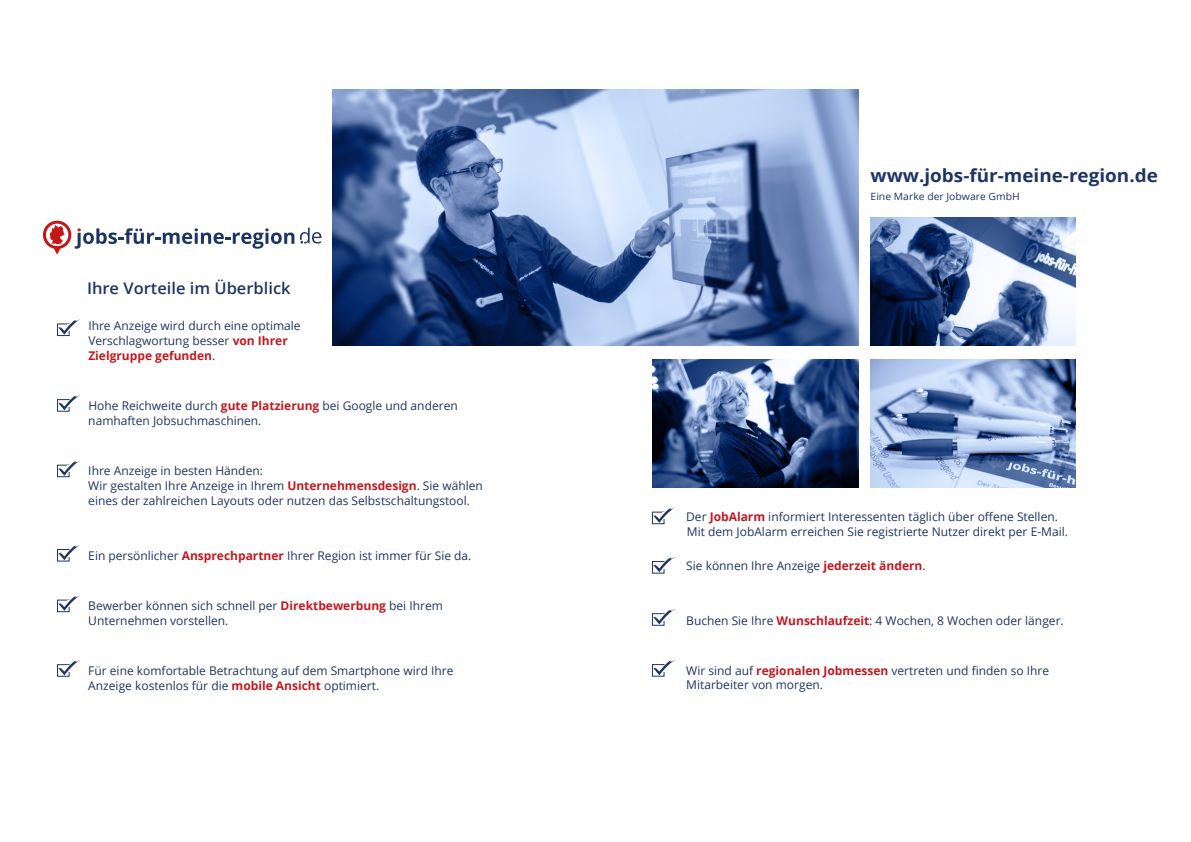
<style>
.page{position:relative;width:1191px;height:842px;background:#fff}
.page>*{position:absolute;margin:0;border:0;box-sizing:border-box;transform-origin:0 0}
.t1{font:700 18px "Open Sans";color:#1e3563;scale:1.05 1}
.t2{font:600 16px "Open Sans";color:#1e3563}
.t3{font:12px/15px "Open Sans";color:#1e3563}
.t4{font:10px "Open Sans";color:#1e3563;scale:1.04 1}
.s1{font-weight:700;color:#c01a20}
</style>
<div class="page">
<img style="left:333px;top:89px;width:525px;height:256px">
<svg style="left:300px;top:228px;width:21px;height:16px"></svg>
<svg style="left:43px;top:221px;width:251px;height:34px"></svg>
<div style="left:57px;top:324px;width:12px;height:12px;border:1px solid #1e3563"></div>
<svg style="left:58px;top:319px;width:22px;height:16px"></svg>
<div style="left:57px;top:399px;width:12px;height:12px;border:1px solid #1e3563"></div>
<svg style="left:58px;top:395px;width:22px;height:15px"></svg>
<div style="left:57px;top:465px;width:12px;height:12px;border:1px solid #1e3563"></div>
<svg style="left:58px;top:460px;width:22px;height:16px"></svg>
<div style="left:57px;top:549px;width:12px;height:12px;border:1px solid #1e3563"></div>
<svg style="left:58px;top:545px;width:22px;height:15px"></svg>
<div style="left:57px;top:600px;width:12px;height:12px;border:1px solid #1e3563"></div>
<svg style="left:58px;top:595px;width:22px;height:16px"></svg>
<div style="left:57px;top:664px;width:12px;height:12px;border:1px solid #1e3563"></div>
<svg style="left:58px;top:660px;width:22px;height:15px"></svg>
<div style="left:652px;top:512px;width:12px;height:12px;border:1px solid #1e3563"></div>
<svg style="left:652px;top:507px;width:23px;height:16px"></svg>
<div style="left:652px;top:561px;width:12px;height:12px;border:1px solid #1e3563"></div>
<svg style="left:652px;top:557px;width:23px;height:15px"></svg>
<svg style="left:652px;top:660px;width:23px;height:15px"></svg>
<svg style="left:652px;top:609px;width:23px;height:15px"></svg>
<img style="left:652px;top:359px;width:206px;height:128px">
<img style="left:870px;top:359px;width:205px;height:128px">
<img style="left:870px;top:217px;width:205px;height:128px">
<h2 class="t2" style="left:87px;top:277px;width:205px">Ihre Vorteile im Überblick</h2>
<p class="t3" style="left:88px;top:318px;width:214px">Ihre Anzeige wird durch eine optimale<br>Verschlagwortung besser <span class="s1">von Ihrer<br>Zielgruppe gefunden</span>.</p>
<p class="t3" style="left:88px;top:398px;width:371px">Hohe Reichweite durch <span class="s1">gute Platzierung</span> bei Google und anderen namhaften Jobsuchmaschinen.</p>
<p class="t3" style="left:88px;top:463px;width:396px">Ihre Anzeige in besten Händen:<br>Wir gestalten Ihre Anzeige in Ihrem <span class="s1">Unternehmensdesign</span>. Sie wählen eines der zahlreichen Layouts oder nutzen das Selbstschaltungstool.</p>
<p class="t3" style="left:88px;top:547px;width:384px">Ein persönlicher <span class="s1">Ansprechpartner</span> Ihrer Region ist immer für Sie da.</p>
<p class="t3" style="left:88px;top:597px;width:356px">Bewerber können sich schnell per <span class="s1">Direktbewerbung</span> bei Ihrem<br>Unternehmen vorstellen.</p>
<p class="t3" style="left:88px;top:662px;width:367px">Für eine komfortable Betrachtung auf dem Smartphone wird Ihre<br>Anzeige kostenlos für die <span class="s1">mobile Ansicht</span> optimiert.</p>
<h1 class="t1" style="left:870px;top:163px;width:275px">www.jobs-für-meine-region.de</h1>
<p class="t4" style="left:870px;top:190px;width:145px">Eine Marke der Jobware GmbH</p>
<p class="t3" style="left:686px;top:509px;width:373px">Der <span class="s1">JobAlarm</span> informiert Interessenten täglich über offene Stellen.</p>
<p class="t3" style="left:686px;top:558px;width:241px">Sie können Ihre Anzeige <span class="s1">jederzeit ändern</span>.</p>
<p class="t3" style="left:687px;top:524px;width:382px">Mit dem JobAlarm erreichen Sie registrierte Nutzer direkt per E-Mail.</p>
<p class="t3" style="left:686px;top:612px;width:379px">Buchen Sie Ihre <span class="s1">Wunschlaufzeit</span>: 4 Wochen, 8 Wochen oder länger.</p>
<p class="t3" style="left:686px;top:663px;width:364px;line-height:14.4px">Wir sind auf <span class="s1">regionalen Jobmessen</span> vertreten und finden so Ihre<br>Mitarbeiter von morgen.</p>
</div>
